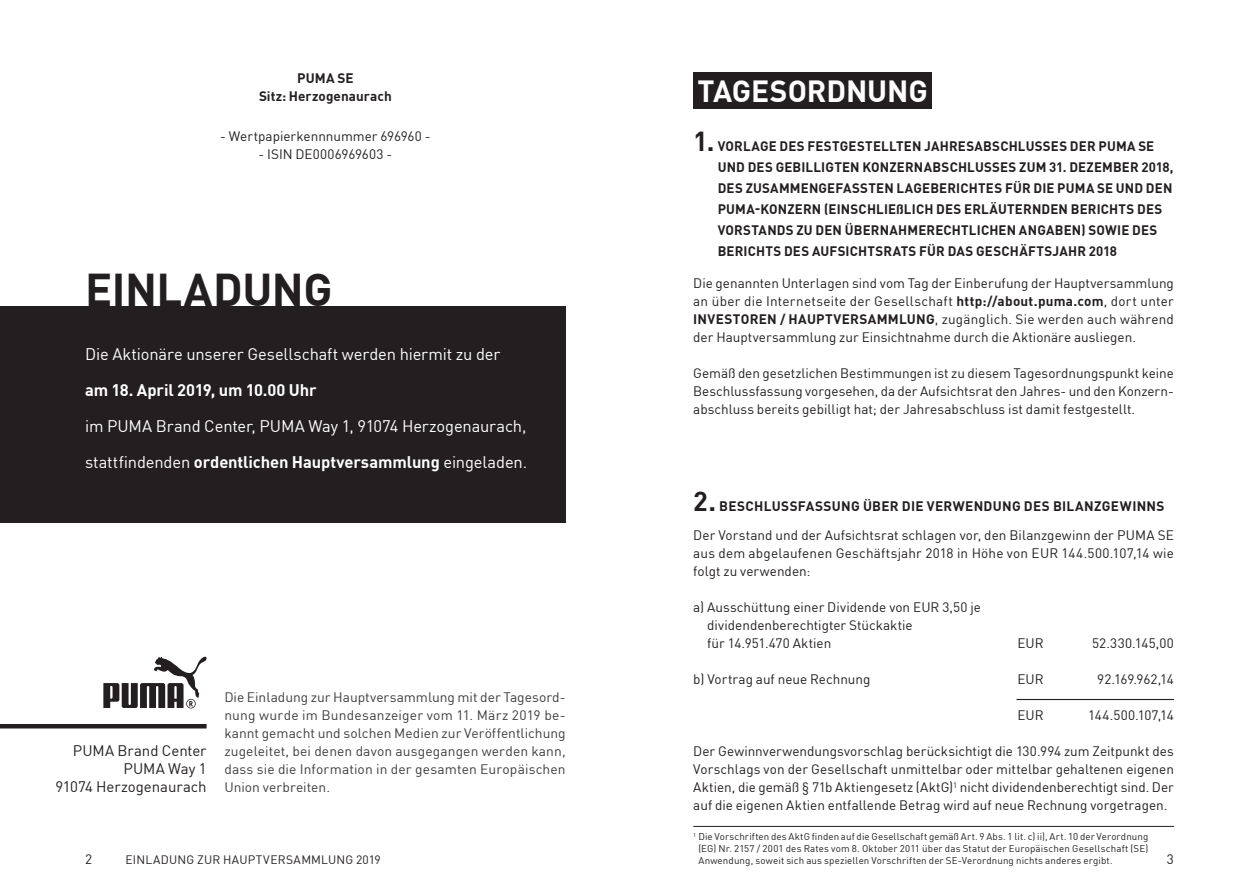
<style>
.page{position:relative;width:1259px;height:893px;background:#fff}
.page>*{position:absolute;margin:0;border:0;box-sizing:border-box;transform-origin:0 0}
.t1{font:700 45px "FFDI Nfor PUMA";letter-spacing:-.01em;color:#231f20}
.t2{font:700 30px "FFDI Nfor PUMA";letter-spacing:-.005em;color:#fff}
.t3{font:16.5px/36px "FFDI Nfor PUMA";letter-spacing:-.01em;color:#fff}
.t4{font:700 16.5px "FFDI Nfor PUMA";letter-spacing:-.005em;color:#fff}
.t5{font:15px/18px "FFDI Nfor PUMA";letter-spacing:-.005em;color:#231f20;text-align:right}
.t6{font:13.5px/18px "FFDI Nfor PUMA";color:#231f20;text-align:justify}
.t7{font:700 13.5px/21px "FFDI Nfor PUMA";letter-spacing:.015em;color:#231f20;text-align:center}
.t8{font:13.5px/18px "FFDI Nfor PUMA";letter-spacing:.01em;color:#3e3e3f;text-align:justify}
.t9{font:13.5px "FFDI Nfor PUMA";letter-spacing:.02em;color:#231f20}
.t10{font:13.5px "FFDI Nfor PUMA";letter-spacing:-.02em;color:#231f20}
.t11{font:12px "FFDI Nfor PUMA";letter-spacing:.02em;color:#231f20}
.t12{font:9.75px/12px "FFDI Nfor PUMA";letter-spacing:.015em;color:#231f20;text-align:justify}
.s1{font-weight:700}
.s2{font-size:27px}
.s3{font-weight:700;font-size:27px}
</style>
<div class="page">
<hr style="left:0;top:724px;width:207px;height:4px;background:#231f20">
<svg style="left:103px;top:656px;width:104px;height:52px"></svg>
<div style="left:693px;top:72px;width:239px;height:37px;background:#231f20"></div>
<hr style="left:1016px;top:699px;width:158px;height:1px;background:#231f20">
<div style="left:0;top:306px;width:566px;height:216px;background:#231f20"></div>
<hr style="left:693px;top:826px;width:481px;height:1px;background:#231f20">
<p class="t7" style="left:259px;top:68px;width:134px;line-height:18px">PUMA SE<br>Sitz: Herzogenaurach</p>
<p class="t6" style="left:220px;top:126px;width:212px">- Wertpapierkennnummer 696960 -</p>
<p class="t6" style="left:258px;top:144px;width:135px">- ISIN DE0006969603 -</p>
<h1 class="t1" style="left:85px;top:259px;width:249px">EINLADUNG</h1>
<p class="t3" style="left:85px;top:335px;width:417px">Die Aktionäre unserer Gesellschaft werden hiermit zu der</p>
<p class="t4" style="left:85px;top:379px;width:233px">am 18. April 2019, um 10.00 Uhr</p>
<p class="t3" style="left:85px;top:407px;width:444px">im PUMA Brand Center, PUMA Way 1, 91074 Herzogenaurach, stattfindenden <span class="s1">ordentlichen Hauptversammlung</span> eingeladen.</p>
<p class="t5" style="left:55px;top:741px;width:153px">PUMA Brand Center<br>PUMA Way 1<br>91074 Herzogenaurach</p>
<p class="t8" style="left:224px;top:688px;width:343px">Die Einladung zur Hauptversammlung mit der Tagesord&shy;nung wurde im Bundesanzeiger vom 11. März 2019 be&shy;kannt gemacht und solchen Medien zur Veröffentlichung zugeleitet, bei denen davon ausgegangen werden kann, dass sie die Information in der gesamten Europäischen Union verbreiten.</p>
<h2 class="t2" style="left:697px;top:70px;width:232px">TAGESORDNUNG</h2>
<p class="t7" style="left:718px;top:135px;width:457px;text-align:left;text-indent:-24px"><span class="s2">1.</span> VORLAGE DES FESTGESTELLTEN JAHRESABSCHLUSSES DER PUMA SE UND DES GEBILLIGTEN KONZERNABSCHLUSSES ZUM 31. DEZEMBER 2018, DES ZUSAMMENGEFASSTEN LAGEBERICHTES FÜR DIE PUMA SE UND DEN PUMA-KONZERN (EINSCHLIESLICH DES ERLÄUTERNDEN BERICHTS DES VORSTANDS ZU DEN ÜBERNAHMERECHTLICHEN ANGABEN) SOWIE DES BERICHTS DES AUFSICHTSRATS FÜR DAS GESCHÄFTSJAHR 2018</p>
<p class="t6" style="left:693px;top:274px;width:482px">Die genannten Unterlagen sind vom Tag der Einberufung der Hauptversammlung an über die Internetseite der Gesellschaft <span class="s1">http://about.puma.com</span>, dort unter <span class="s1">INVESTOREN / HAUPTVERSAMMLUNG</span>, zugänglich. Sie werden auch während der Hauptversammlung zur Einsichtnahme durch die Aktionäre ausliegen.</p>
<p class="t6" style="left:693px;top:364px;width:482px">Gemäß den gesetzlichen Bestimmungen ist zu diesem Tagesordnungspunkt keine Beschlussfassung vorgesehen, da der Aufsichtsrat den Jahres- und den Konzern&shy;abschluss bereits gebilligt hat; der Jahresabschluss ist damit festgestellt.</p>
<p class="t6" style="left:693px;top:491px;width:482px;line-height:28.8px"><span class="s3">2.</span> <span class="s1">BESCHLUSSFASSUNG ÜBER DIE VERWENDUNG DES BILANZGEWINNS<br></span>Der Vorstand und der Aufsichtsrat schlagen vor, den Bilanzgewinn der PUMA SE</p>
<p class="t6" style="left:693px;top:544px;width:482px">aus dem abgelaufenen Geschäftsjahr 2018 in Höhe von EUR 144.500.107,14 wie folgt zu verwenden:</p>
<p class="t6" style="left:707px;top:598px;width:275px;text-align:left;text-indent:-14px">a) Ausschüttung einer Dividende von EUR 3,50 je dividendenberechtigter Stückaktie<br>für 14.951.470 Aktien</p>
<p class="t6" style="left:1017px;top:634px;width:28px">EUR</p>
<p class="t9" style="left:1092px;top:634px;width:83px">52.330.145,00</p>
<p class="t6" style="left:693px;top:670px;width:179px">b) Vortrag auf neue Rechnung</p>
<p class="t6" style="left:1017px;top:670px;width:28px">EUR</p>
<p class="t10" style="left:1097px;top:670px;width:78px">92.169.962,14</p>
<p class="t6" style="left:1017px;top:706px;width:28px">EUR</p>
<p class="t6" style="left:1088px;top:706px;width:87px">144.500.107,14</p>
<p class="t6" style="left:693px;top:742px;width:482px">Der Gewinnverwendungsvorschlag berücksichtigt die 130.994 zum Zeitpunkt des Vorschlags von der Gesellschaft unmittelbar oder mittelbar gehaltenen eigenen Aktien, die gemäß § 71b Aktiengesetz (AktG)<sup>1</sup> nicht dividendenberechtigt sind. Der auf die eigenen Aktien entfallende Betrag wird auf neue Rechnung vorgetragen.</p>
<p class="t12" style="left:698px;top:830px;width:451px;text-indent:-5px"><sup>1</sup> Die Vorschriften des AktG finden auf die Gesellschaft gemäß Art. 9 Abs. 1 lit. c) ii), Art. 10 der Verordnung (EG) Nr. 2157 / 2001 des Rates vom 8. Oktober 2011 über das Statut der Europäischen Gesellschaft (SE)<br>Anwendung, soweit sich aus speziellen Vorschriften der SE-Verordnung nichts anderes ergibt.</p>
<p class="t6" style="left:85px;top:849px;width:9px">2</p>
<p class="t11" style="left:125px;top:852px;width:257px">EINLADUNG ZUR HAUPTVERSAMMLUNG 2019</p>
<p class="t6" style="left:1166px;top:849px;width:9px">3</p>
</div>
